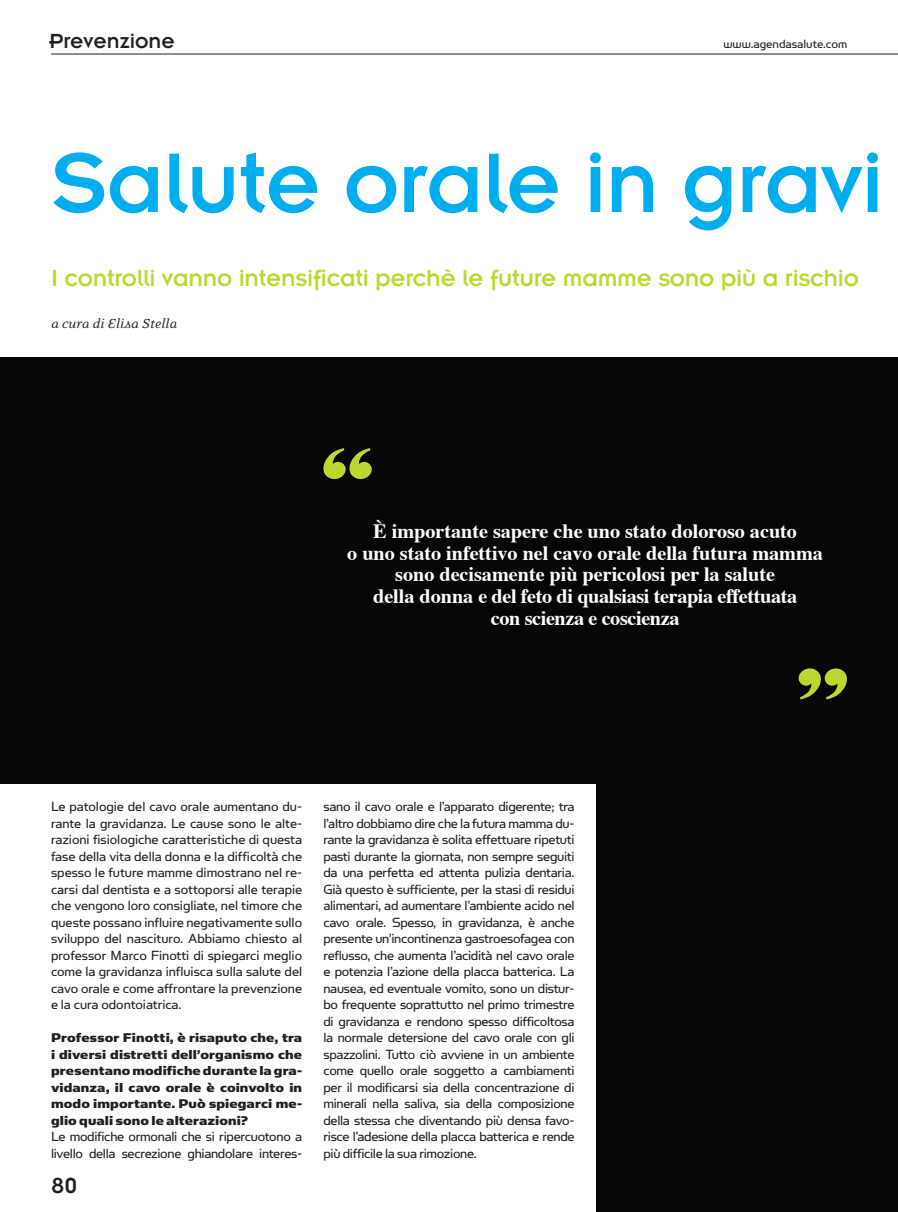
<style>
.page{position:relative;width:898px;height:1212px;background:#fff}
.page>*{position:absolute;margin:0;border:0;box-sizing:border-box;transform-origin:0 0}
.t1{font:93px "Insignia LT Std";letter-spacing:-.01em;color:#00aeef}
.t2{font:25.5px "Insignia LT Std";letter-spacing:-.01em;color:#bed730}
.t3{font:24px "Insignia LT Std";color:#231f20}
.t4{font:22.5px "Insignia LT Std";color:#231f20}
.t5{font:700 20.25px/21.8px "Times";letter-spacing:-.005em;color:#fff;text-align:center}
.t6{font:15px/16.5px "Simian Text Orangutan";letter-spacing:-.02em;color:#231f20;text-align:justify}
.t7{font:italic 15px "Eidetic Neo";color:#231f20}
.t8{font:14.25px/16.5px "Simian Text Chimpanzee";letter-spacing:.005em;color:#231f20;text-align:justify;scale:1.05 1}
.t9{font:13.5px "Simian Display Orangutan";letter-spacing:-.005em;color:#231f20}
</style>
<div class="page">
<div style="left:0;top:358px;width:897px;height:854px;background:#040607"></div>
<div style="left:0;top:785px;width:595px;height:427px;background:#fff"></div>
<svg style="left:797px;top:668px;width:49px;height:31px;background:#66751c"></svg>
<svg style="left:323px;top:448px;width:49px;height:32px;background:#64721c"></svg>
<hr style="left:51px;top:54px;width:846px;height:1px;background:#231f20">
<h3 class="t4" style="left:49px;top:29px;width:127px">Prevenzione</h3>
<p class="t9" style="left:723px;top:37px;width:125px">www.agendasalute.com</p>
<h1 class="t1" style="left:51px;top:135px;width:833px">Salute orale in gravi</h1>
<h2 class="t2" style="left:51px;top:265px;width:809px">I controlli vanno intensificati perchè le future mamme sono più a rischio</h2>
<p class="t7" style="left:51px;top:315px;width:128px">a cura di Elisa Stella</p>
<h3 class="t5" style="left:347px;top:518px;width:477px">È importante sapere che uno stato doloroso acuto<br>o uno stato infettivo nel cavo orale della futura mamma sono decisamente più pericolosi per la salute<br>della donna e del feto di qualsiasi terapia effettuata<br>con scienza e coscienza</h3>
<p class="t6" style="left:51px;top:798px;width:252px">Le patologie del cavo orale aumentano du&shy;rante la gravidanza. Le cause sono le alte&shy;razioni fisiologiche caratteristiche di questa fase della vita della donna e la difficoltà che spesso le future mamme dimostrano nel re&shy;carsi dal dentista e a sottoporsi alle terapie che vengono loro consigliate, nel timore che queste possano influire negativamente sullo sviluppo del nascituro. Abbiamo chiesto al professor Marco Finotti di spiegarci meglio come la gravidanza influisca sulla salute del cavo orale e come affrontare la prevenzione e la cura odontoiatrica.</p>
<p class="t8" style="left:51px;top:1029px;width:240px">Professor Finotti, è risaputo che, tra i diversi distretti dell’organismo che presentano modifiche durante la gra&shy;vidanza, il cavo orale è coinvolto in modo importante. Può spiegarci me&shy;glio quali sono le alterazioni?</p>
<p class="t6" style="left:51px;top:1128px;width:252px">Le modifiche ormonali che si ripercuotono a livello della secrezione ghiandolare interes-</p>
<h3 class="t3" style="left:51px;top:1173px;width:28px">80</h3>
<p class="t6" style="left:323px;top:798px;width:252px">sano il cavo orale e l’apparato digerente; tra l’altro dobbiamo dire che la futura mamma du&shy;rante la gravidanza è solita effettuare ripetuti pasti durante la giornata, non sempre seguiti da una perfetta ed attenta pulizia dentaria.<br>Già questo è sufficiente, per la stasi di residui alimentari, ad aumentare l’ambiente acido nel cavo orale. Spesso, in gravidanza, è anche presente un’incontinenza gastroesofagea con reflusso, che aumenta l’acidità nel cavo orale e potenzia l’azione della placca batterica. La nausea, ed eventuale vomito, sono un distur&shy;bo frequente soprattutto nel primo trimestre di gravidanza e rendono spesso difficoltosa la normale detersione del cavo orale con gli spazzolini. Tutto ciò avviene in un ambiente come quello orale soggetto a cambiamenti per il modificarsi sia della concentrazione di minerali nella saliva, sia della composizione della stessa che diventando più densa favo&shy;risce l’adesione della placca batterica e rende più difficile la sua rimozione.</p>
</div>
